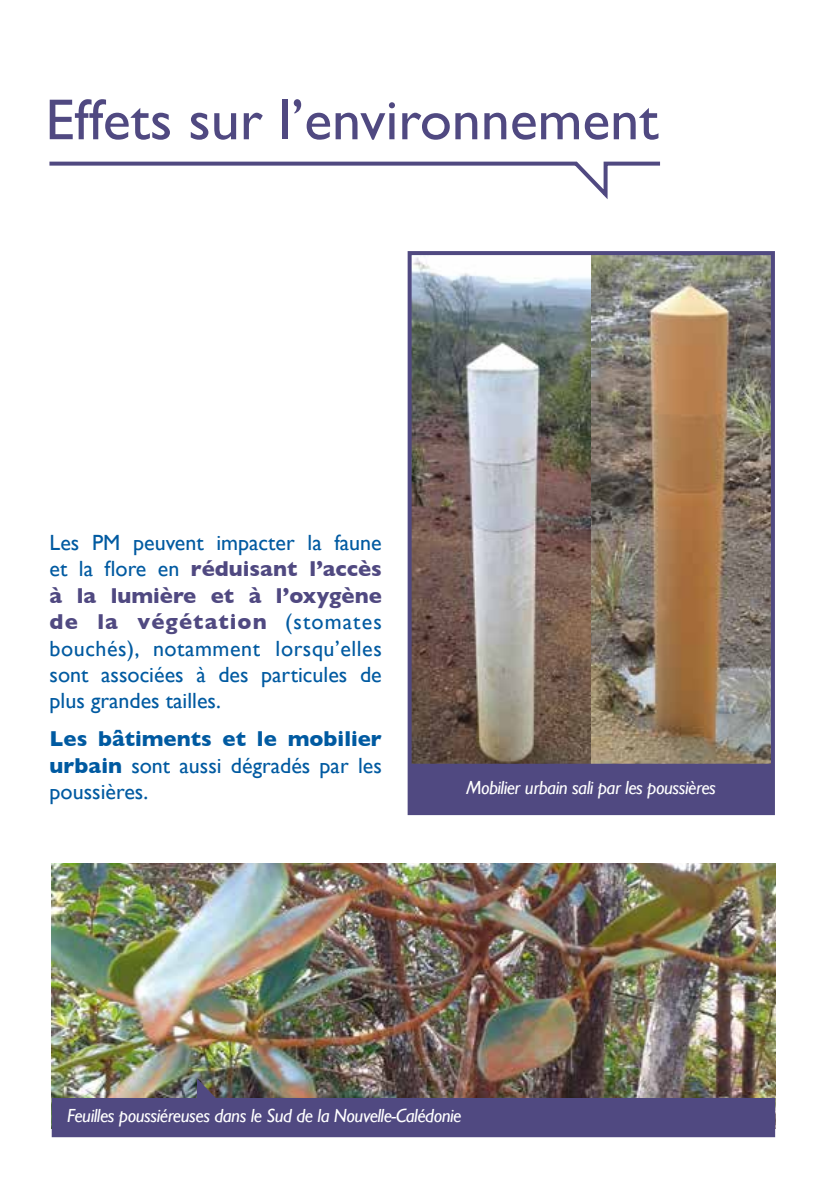
<style>
.page{position:relative;width:828px;height:1191px;background:#fff}
.page>*{position:absolute;margin:0;border:0;box-sizing:border-box;transform-origin:0 0}
.t1{font:58px "Gill Sans";color:#504981}
.t2{font:22px/26.4px "Gill Sans";color:#005aa1;text-align:justify}
.t3{font:italic 19px "Gill Sans";letter-spacing:-.025em;color:#fff}
.s1{font-weight:700;color:#504981}
.s2{font-weight:700}
</style>
<div class="page">
<img style="left:51px;top:863px;width:724px;height:265px">
<img style="left:52px;top:1078px;width:723px;height:59px">
<img style="left:412px;top:257px;width:179px;height:506px">
<img style="left:591px;top:256px;width:179px;height:507px">
<div style="left:412px;top:763px;width:358px;height:47px;background:#504981"></div>
<svg style="left:49px;top:161px;width:612px;height:38px"></svg>
<div style="left:407px;top:251px;width:368px;height:564px;border:4px solid #504981"></div>
<h1 class="t1" style="left:45px;top:86px;width:614px">Effets sur l’environnement</h1>
<p class="t2" style="left:50px;top:529px;width:334px">Les PM peuvent impacter la faune et la flore en <span class="s1">réduisant l’accès à la lumière et à l’oxygène de la végétation</span> (stomates bouchés), notamment lorsqu’elles sont associées à des particules de plus grandes tailles.</p>
<p class="t2" style="left:50px;top:725px;width:334px"><span class="s2">Les bâtiments et le mobilier urbain</span> sont aussi dégradés par les poussières.</p>
<p class="t3" style="left:466px;top:776px;width:251px">Mobilier urbain sali par les poussières</p>
<p class="t3" style="left:67px;top:1104px;width:396px">Feuilles poussiéreuses dans le Sud de la Nouvelle-Calédonie</p>
</div>
